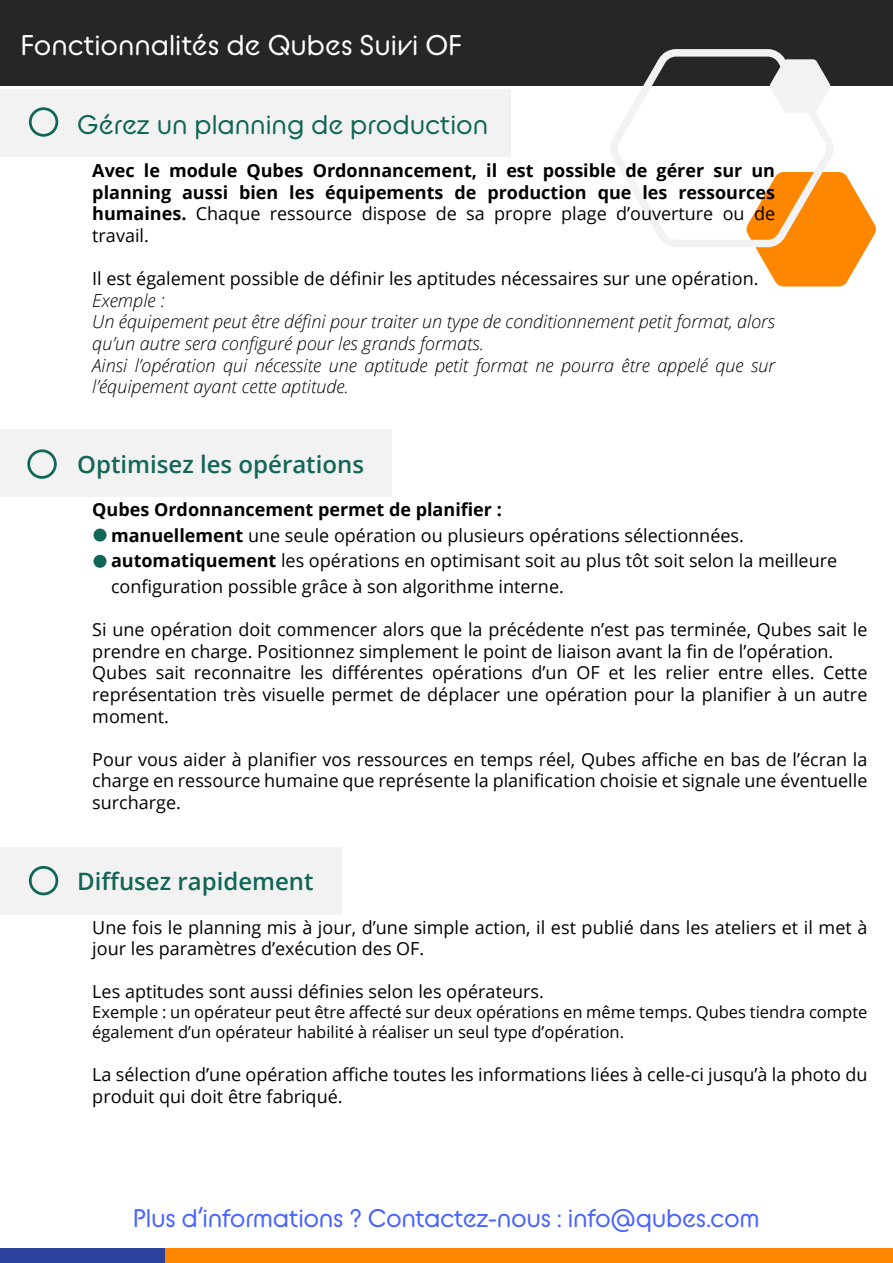
<style>
.page{position:relative;width:893px;height:1263px;background:#fff}
.page>*{position:absolute;margin:0;border:0;box-sizing:border-box;transform-origin:0 0}
.t1{font:28.5px "BC Alphapipe RB";color:#fff}
.t2{font:27px "BC Alphapipe RB";color:#126658}
.t3{font:25.5px "BC Alphapipe RB";letter-spacing:-.01em;color:#4863ff}
.t4{font:600 24px "Open Sans";color:#126658}
.t5{font:18px/21.6px "Open Sans";color:#000}
.t6{font:italic 300 18px/21.6px "Open Sans";color:#000}
.t7{font:700 18px/21.6px "Open Sans";color:#000;text-align:justify}
.t8{font:16.5px/19.8px "Open Sans";color:#000}
.s1{font-weight:400}
.s2{font-weight:700}
</style>
<div class="page">
<div style="left:161px;top:1248px;width:732px;height:15px;background:#ff8700"></div>
<div style="left:0;top:1248px;width:164px;height:15px;background:#2c419b"></div>
<div style="left:0;top:847px;width:342px;height:67px;background:#f2f2f2"></div>
<div style="left:0;top:89px;width:511px;height:67px;background:#f2f2f2"></div>
<div style="left:0;top:429px;width:391px;height:67px;background:#f2f2f2"></div>
<div style="left:0;top:0;width:893px;height:86px;background:#262626"></div>
<svg style="left:29px;top:107px;width:29px;height:30px"></svg>
<svg style="left:27px;top:449px;width:30px;height:30px"></svg>
<svg style="left:29px;top:866px;width:29px;height:29px"></svg>
<svg style="left:757px;top:172px;width:119px;height:114px"></svg>
<svg style="left:611px;top:49px;width:219px;height:202px"></svg>
<svg style="left:770px;top:59px;width:60px;height:54px"></svg>
<div style="left:93px;top:528px;width:14px;height:14px;background:#126658;border-radius:50%"></div>
<div style="left:93px;top:555px;width:14px;height:13px;background:#126658;border-radius:50%"></div>
<h1 class="t1" style="left:21px;top:27px;width:443px">Fonctionnalités de Qubes Suivi OF</h1>
<h2 class="t2" style="left:77px;top:107px;width:412px">Gérez un planning de production</h2>
<p class="t7" style="left:92px;top:159px;width:684px">Avec le module Qubes Ordonnancement, il est possible de gérer sur un planning aussi bien les équipements de production que les ressources humaines. <span class="s1">Chaque ressource dispose de sa propre plage d’ouverture ou de travail.</span></p>
<p class="t5" style="left:92px;top:267px;width:668px">Il est également possible de définir les aptitudes nécessaires sur une opération.</p>
<p class="t6" style="left:92px;top:289px;width:684px">Exemple :<br>Un équipement peut être défini pour traiter un type de conditionnement petit format, alors qu’un autre sera configuré pour les grands formats.<br>Ainsi l’opération qui nécessite une aptitude petit format ne pourra être appelé que sur l’équipement ayant cette aptitude.</p>
<h3 class="t4" style="left:77px;top:448px;width:288px">Optimisez les opérations</h3>
<p class="t5" style="left:111px;top:497px;width:728px;line-height:25.5px;text-indent:-19px"><span class="s2">Qubes Ordonnancement permet de planifier :<br>manuellement</span> une seule opération ou plusieurs opérations sélectionnées. <span class="s2">automatiquement</span> les opérations en optimisant soit au plus tôt soit selon la meilleure configuration possible grâce à son algorithme interne.</p>
<p class="t5" style="left:92px;top:618px;width:777px">Si une opération doit commencer alors que la précédente n’est pas terminée, Qubes sait le prendre en charge. Positionnez simplement le point de liaison avant la fin de l’opération.<br>Qubes sait reconnaitre les différentes opérations d’un OF et les relier entre elles. Cette représentation très visuelle permet de déplacer une opération pour la planifier à un autre moment.</p>
<p class="t5" style="left:92px;top:748px;width:777px;text-align:justify">Pour vous aider à planifier vos ressources en temps réel, Qubes affiche en bas de l’écran la charge en ressource humaine que représente la planification choisie et signale une éventuelle surcharge.</p>
<h3 class="t4" style="left:77px;top:865px;width:238px">Diffusez rapidement</h3>
<p class="t5" style="left:92px;top:916px;width:777px">Une fois le planning mis à jour, d’une simple action, il est publié dans les ateliers et il met à jour les paramètres d’exécution des OF.</p>
<p class="t5" style="left:92px;top:980px;width:453px">Les aptitudes sont aussi définies selon les opérateurs.</p>
<p class="t8" style="left:92px;top:1002px;width:777px">Exemple : un opérateur peut être affecté sur deux opérations en même temps. Qubes tiendra compte également d’un opérateur habilité à réaliser un seul type d’opération.</p>
<p class="t5" style="left:92px;top:1063px;width:777px">La sélection d’une opération affiche toutes les informations liées à celle-ci jusqu’à la photo du produit qui doit être fabriqué.</p>
<h3 class="t3" style="left:133px;top:1202px;width:628px">Plus d’informations ? Contactez-nous : info@qubes.com</h3>
</div>
